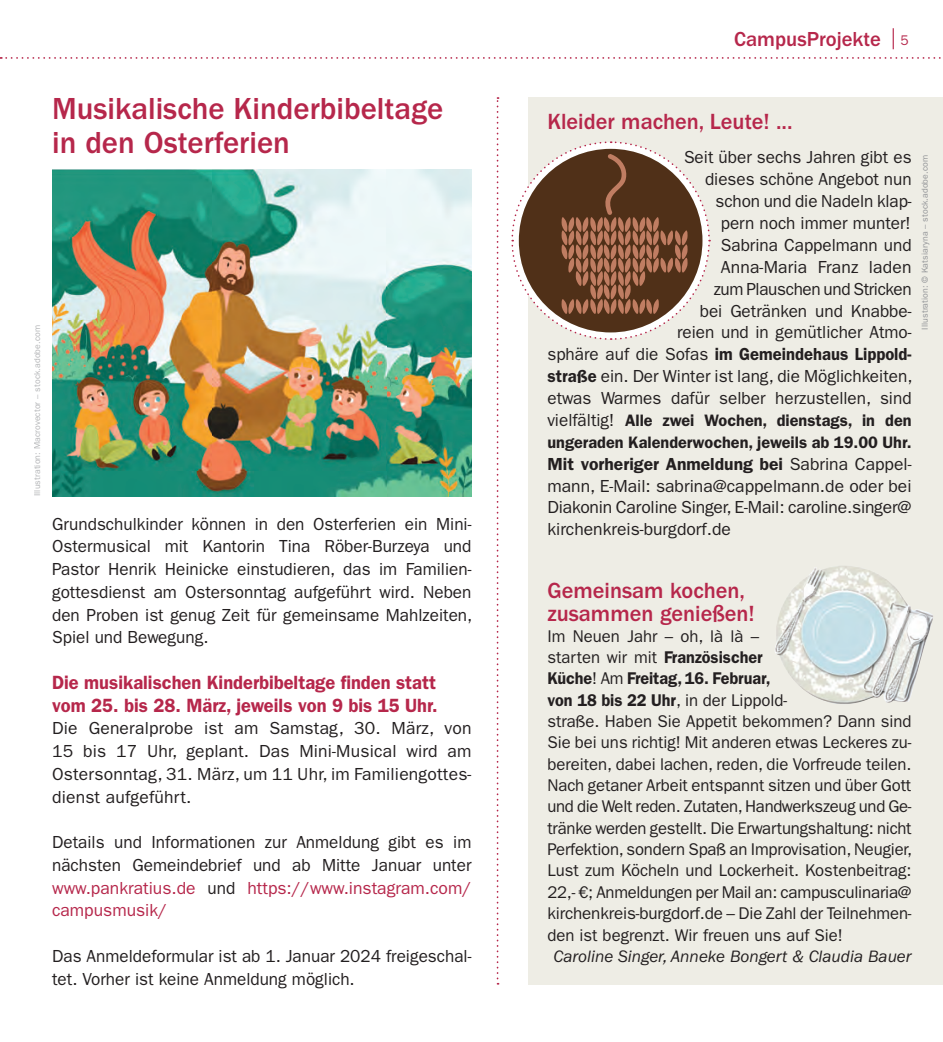
<style>
.page{position:relative;width:943px;height:1042px;background:#fff}
.page>*{position:absolute;margin:0;border:0;box-sizing:border-box;transform-origin:0 0}
.t1{font:500 31.5px/33.2px "ITC Franklin Gothic Std";color:#b6274b}
.t2{font:500 22.75px/22.8px "ITC Franklin Gothic Std";color:#b6274b}
.t3{font:500 21px "ITC Franklin Gothic Std";color:#b6274b}
.t4{font:21px "ITC Franklin Gothic Std";color:#b6274b}
.t5{font:600 19.25px/22.8px "ITC Franklin Gothic Std";color:#b6274b;scale:.95 1}
.t6{font:17.5px/21.9px "ITC Franklin Gothic Std";color:#231f20;text-align:justify}
.t7{font:17.15px/21.3px "ITC Franklin Gothic Std";letter-spacing:-.005em;color:#231f20}
.t8{font:italic 17.15px "ITC Franklin Gothic Std";color:#231f20}
.t9{font:600 16.62px/21.9px "ITC Franklin Gothic Std";color:#231f20}
.t10{font:8.75px "ITC Franklin Gothic Std";letter-spacing:.01em;color:#939598}
.s1{color:#b6274b}
.s2{font-size:14px}
.s3{font-weight:600}
.s4{font-weight:400;font-size:17.5px}
</style>
<div class="page">
<svg style="left:0;top:57px;width:941px;height:2px"></svg>
<div style="left:528px;top:97px;width:415px;height:887px;background:#eeede5"></div>
<img style="left:775px;top:566px;width:158px;height:138px">
<img style="left:52px;top:169px;width:419px;height:327px">
<svg style="left:496px;top:97px;width:2px;height:887px"></svg>
<svg style="left:511px;top:141px;width:199px;height:199px"></svg>
<h1 class="t1" style="left:52px;top:93px;width:392px">Musikalische Kinderbibeltage in den Osterferien</h1>
<p class="t10" style="left:32px;top:496px;width:173px;rotate:-90deg">Illustration: Macrovector – stock.adobe.com</p>
<p class="t6" style="left:52px;top:512px;width:422px;line-height:22.8px">Grundschulkinder können in den Osterferien ein Mini-Ostermusical mit Kantorin Tina Röber-Burzeya und Pastor Henrik Heinicke einstudieren, das im Familien&shy;gottesdienst am Ostersonntag aufgeführt wird. Neben den Proben ist genug Zeit für gemeinsame Mahlzeiten, Spiel und Bewegung.</p>
<p class="t5" style="left:52px;top:671px;width:407px">Die musikalischen Kinderbibeltage finden statt vom 25. bis 28. März, jeweils von 9 bis 15 Uhr.</p>
<p class="t6" style="left:52px;top:717px;width:421px;line-height:22.8px">Die Generalprobe ist am Samstag, 30. März, von 15 bis 17 Uhr, geplant. Das Mini-Musical wird am Ostersonntag, 31. März, um 11 Uhr, im Familiengottes&shy;dienst aufgeführt.</p>
<p class="t6" style="left:52px;top:831px;width:421px;line-height:22.8px">Details und Informationen zur Anmeldung gibt es im nächsten Gemeindebrief und ab Mitte Januar unter <span class="s1">www.pankratius.de</span> und <span class="s1">https://www.instagram.com/ campusmusik/</span></p>
<p class="t6" style="left:52px;top:944px;width:421px;line-height:22.8px">Das Anmeldeformular ist ab 1. Januar 2024 freigeschal&shy;tet. Vorher ist keine Anmeldung möglich.</p>
<p class="t3" style="left:734px;top:27px;width:148px">CampusProjekte</p>
<p class="t4" style="left:890px;top:25px;width:19px">| <span class="s2">5</span></p>
<h2 class="t2" style="left:547px;top:110px;width:247px">Kleider machen, Leute! ...</h2>
<p class="t6" style="left:547px;top:147px;width:366px;text-align:right">Seit über sechs Jahren gibt es<br>dieses schöne Angebot nun<br>schon und die Nadeln klap-<br>pern noch immer munter!<br>Sabrina Cappelmann und<br>Anna-Maria Franz laden<br>zum Plauschen und Stricken<br>bei Getränken und Knabbe-<br>reien und in gemütlicher Atmo-<br>sphäre auf die Sofas <span class="s3">im Gemeindehaus Lippold&shy;straße</span> ein. Der Winter ist lang, die Möglichkeiten, etwas Warmes dafür selber herzustellen, sind</p>
<p class="t9" style="left:547px;top:409px;width:366px"><span class="s4">vielfältig!</span> Alle zwei Wochen, dienstags, in den ungeraden Kalenderwochen, jeweils ab 19.00 Uhr.</p>
<p class="t6" style="left:547px;top:453px;width:366px"><span class="s3">Mit vorheriger Anmeldung bei</span> Sabrina Cappel&shy;mann, E-Mail: sabrina@cappelmann.de oder bei Diakonin Caroline Singer, E-Mail: caroline.singer@ kirchenkreis-burgdorf.de</p>
<p class="t10" style="left:919px;top:329px;width:176px;rotate:-90deg">Illustration: © Katsiaryna – stock.adobe.com</p>
<h2 class="t2" style="left:547px;top:579px;width:209px">Gemeinsam kochen, zusammen genießen!</h2>
<p class="t7" style="left:547px;top:625px;width:366px">Im Neuen Jahr – oh, là là –<br>starten wir mit <span class="s3">Französischer<br>Küche</span>! Am <span class="s3">Freitag, 16. Februar,<br>von 18 bis 22 Uhr</span>, in der Lippold-<br>straße. Haben Sie Appetit bekommen? Dann sind Sie bei uns richtig! Mit anderen etwas Leckeres zu&shy;bereiten, dabei lachen, reden, die Vorfreude teilen.<br>Nach getaner Arbeit entspannt sitzen und über Gott und die Welt reden. Zutaten, Handwerkszeug und Ge&shy;tränke werden gestellt. Die Erwartungshaltung: nicht Perfektion, sondern Spaß an Improvisation, Neugier, Lust zum Köcheln und Lockerheit. Kostenbeitrag:<br>22,- €; Anmeldungen per Mail an: campusculinaria@ kirchenkreis-burgdorf.de – Die Zahl der Teilnehmen&shy;den ist begrenzt. Wir freuen uns auf Sie!</p>
<p class="t8" style="left:553px;top:946px;width:359px">Caroline Singer, Anneke Bongert &amp; Claudia Bauer</p>
</div>
